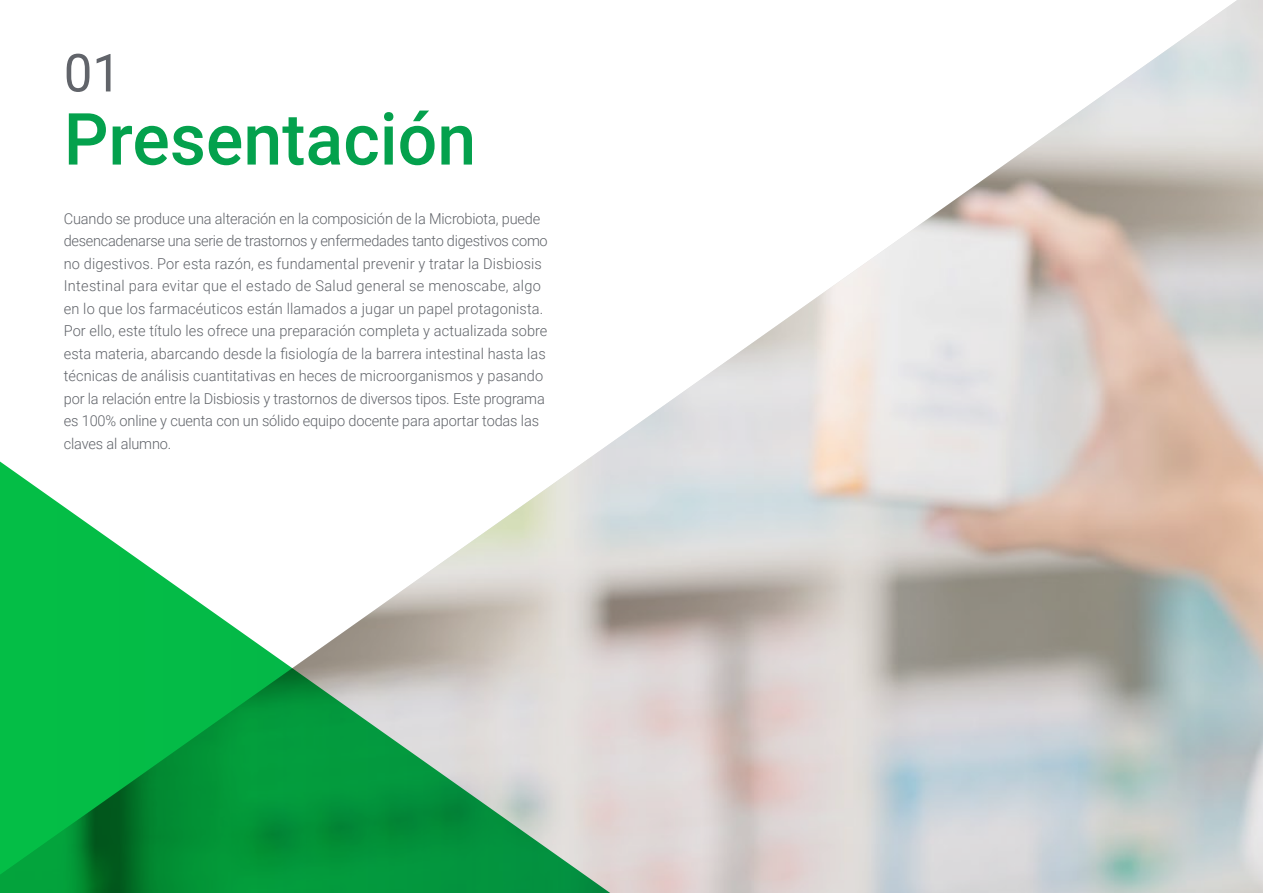
<style>
.page{position:relative;width:1263px;height:893px;background:#fff}
.page>*{position:absolute;margin:0;border:0;box-sizing:border-box;transform-origin:0 0}
.t1{font:500 72px "Roboto";color:#04a14d}
.t2{font:52.5px "Roboto";color:#61646a}
.t3{font:300 15px/22.5px "Roboto";letter-spacing:.005em;color:#61646a}
</style>
<div class="page">
<svg style="left:0;top:446px;width:640px;height:447px"></svg>
<h2 class="t2" style="left:64px;top:36px;width:59px">01</h2>
<h1 class="t1" style="left:64px;top:89px;width:414px">Presentación</h1>
<p class="t3" style="left:64px;top:207px;width:485px">Cuando se produce una alteración en la composición de la Microbiota, puede desencadenarse una serie de trastornos y enfermedades tanto digestivos como no digestivos. Por esta razón, es fundamental prevenir y tratar la Disbiosis Intestinal para evitar que el estado de Salud general se menoscabe, algo en lo que los farmacéuticos están llamados a jugar un papel protagonista.<br>Por ello, este título les ofrece una preparación completa y actualizada sobre esta materia, abarcando desde la fisiología de la barrera intestinal hasta las técnicas de análisis cuantitativas en heces de microorganismos y pasando por la relación entre la Disbiosis y trastornos de diversos tipos. Este programa es 100% online y cuenta con un sólido equipo docente para aportar todas las claves al alumno.</p>
</div>
